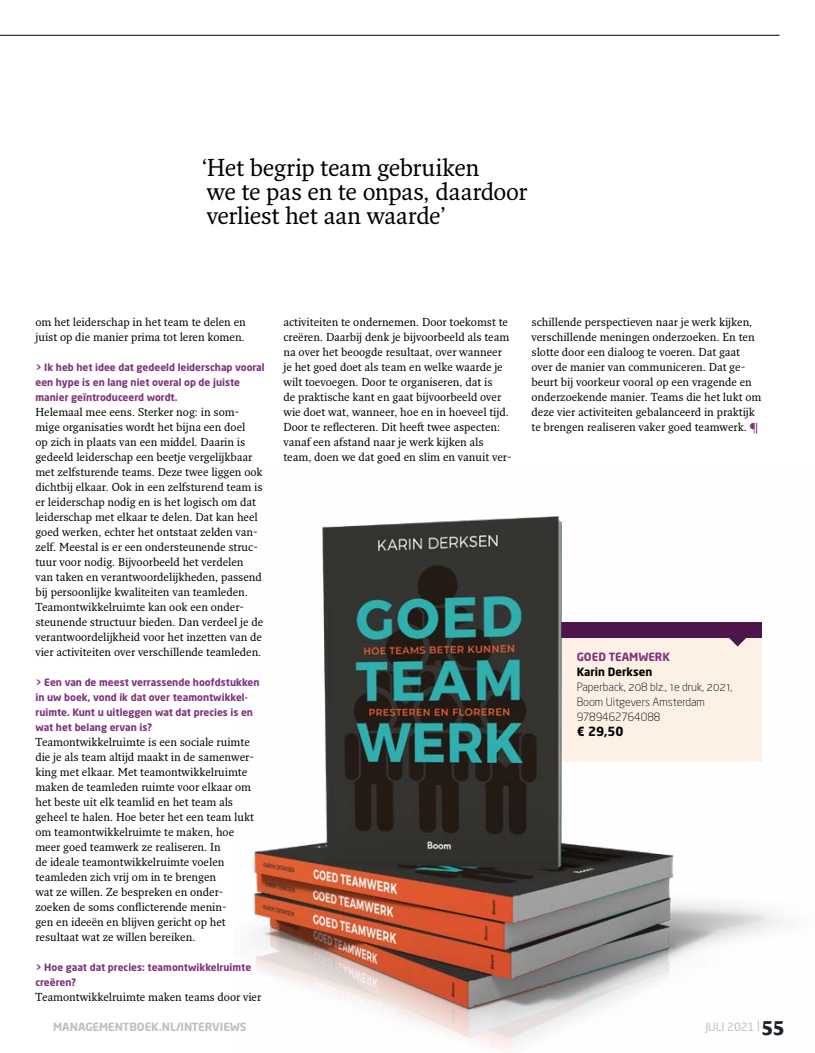
<style>
.page{position:relative;width:815px;height:1053px;background:#fff}
.page>*{position:absolute;margin:0;border:0;box-sizing:border-box;transform-origin:0 0}
.t1{font:23.75px/23.8px "Fresco Std";letter-spacing:-.015em;color:#000}
.t2{font:700 12.5px "Neo Sans Pro";color:#000}
.t3{font:11.25px/15px "Fresco Std";color:#000}
.t4{font:300 11.25px/15px "Neo Sans Pro";color:#000}
.t5{font:700 11.25px "Neo Sans Pro";color:#bdc3bd}
.t6{font:700 11.25px "Neo Sans Pro";color:#7f347c}
.t7{font:700 11.25px "Neo Sans Pro";color:#000}
.t8{font:11.25px "Neo Sans Pro";color:#bdc3bd}
.t9{font:700 10px/15px "Neo Sans Pro";color:#7f347c}
.s1{color:#7f347c}
.s2{font-family:"Fresco Std";font-weight:900;font-size:20px;color:#1d232d}
</style>
<div class="page">
<hr style="left:0;top:35px;width:780px;height:1px;background:#000">
<img style="left:253px;top:516px;width:529px;height:536px">
<h1 class="t1" style="left:201px;top:155px;width:328px">‘Het begrip team gebruiken<br>we te pas en te onpas, daardoor verliest het aan waarde’</h1>
<p class="t3" style="left:35px;top:314px;width:212px">om het leiderschap in het team te delen en juist op die manier prima tot leren komen.</p>
<p class="t9" style="left:35px;top:359px;width:231px">&gt; Ik heb het idee dat gedeeld leiderschap vooral een hype is en lang niet overal op de juiste manier geïntroduceerd wordt.</p>
<p class="t3" style="left:35px;top:404px;width:229px">Helemaal mee eens. Sterker nog: in som&shy;mige organisaties wordt het bijna een doel<br>op zich in plaats van een middel. Daarin is gedeeld leiderschap een beetje vergelijkbaar met zelfsturende teams. Deze twee liggen ook dichtbij elkaar. Ook in een zelfsturend team is er leiderschap nodig en is het logisch om dat leiderschap met elkaar te delen. Dat kan heel goed werken, echter het ontstaat zelden van&shy;zelf. Meestal is er een ondersteunende struc&shy;tuur voor nodig. Bijvoorbeeld het verdelen van taken en verantwoordelijkheden, passend bij persoonlijke kwaliteiten van teamleden.<br>Teamontwikkelruimte kan ook een onder&shy;steunende structuur bieden. Dan verdeel je de verantwoordelijkheid voor het inzetten van de vier activiteiten over verschillende teamleden.</p>
<p class="t9" style="left:35px;top:674px;width:226px">&gt; Een van de meest verrassende hoofdstukken in uw boek, vond ik dat over teamontwikkel&shy;ruimte. Kunt u uitleggen wat dat precies is en wat het belang ervan is?</p>
<p class="t3" style="left:35px;top:734px;width:220px">Teamontwikkelruimte is een sociale ruimte die je als team altijd maakt in de samenwer&shy;king met elkaar. Met teamontwikkelruimte maken de teamleden ruimte voor elkaar om het beste uit elk teamlid en het team als geheel te halen. Hoe beter het een team lukt om teamontwikkelruimte te maken, hoe meer goed teamwerk ze realiseren. In<br>de ideale teamontwikkelruimte voelen teamleden zich vrij om in te brengen<br>wat ze willen. Ze bespreken en onder&shy;zoeken de soms conflicterende menin-<br>gen en ideeën en blijven gericht op het resultaat wat ze willen bereiken.</p>
<p class="t9" style="left:35px;top:959px;width:217px">&gt; Hoe gaat dat precies: teamontwikkelruimte creëren?</p>
<p class="t3" style="left:35px;top:989px;width:227px">Teamontwikkelruimte maken teams door vier</p>
<p class="t3" style="left:283px;top:314px;width:230px">activiteiten te ondernemen. Door toekomst te creëren. Daarbij denk je bijvoorbeeld als team na over het beoogde resultaat, over wanneer je het goed doet als team en welke waarde je wilt toevoegen. Door te organiseren, dat is<br>de praktische kant en gaat bijvoorbeeld over wie doet wat, wanneer, hoe en in hoeveel tijd.<br>Door te reflecteren. Dit heeft twee aspecten: vanaf een afstand naar je werk kijken als team, doen we dat goed en slim en vanuit ver-</p>
<p class="t3" style="left:531px;top:314px;width:231px">schillende perspectieven naar je werk kijken, verschillende meningen onderzoeken. En ten slotte door een dialoog te voeren. Dat gaat over de manier van communiceren. Dat ge&shy;beurt bij voorkeur vooral op een vragende en onderzoekende manier. Teams die het lukt om deze vier activiteiten gebalanceerd in praktijk te brengen realiseren vaker goed teamwerk. <span class="s1">¶</span></p>
<p class="t6" style="left:577px;top:649px;width:95px">GOED TEAMWERK</p>
<p class="t7" style="left:577px;top:664px;width:77px">Karin Derksen</p>
<p class="t4" style="left:577px;top:679px;width:157px">Paperback, 208 blz., 1e druk, 2021,<br>Boom Uitgevers Amsterdam<br>9789462764088</p>
<p class="t2" style="left:577px;top:723px;width:48px">€ 29,50</p>
<p class="t5" style="left:53px;top:1019px;width:195px">MANAGEMENTBOEK.NL/INTERVIEWS</p>
<p class="t8" style="left:705px;top:1020px;width:80px">JULI 2021 | <span class="s2">55</span></p>
</div>
